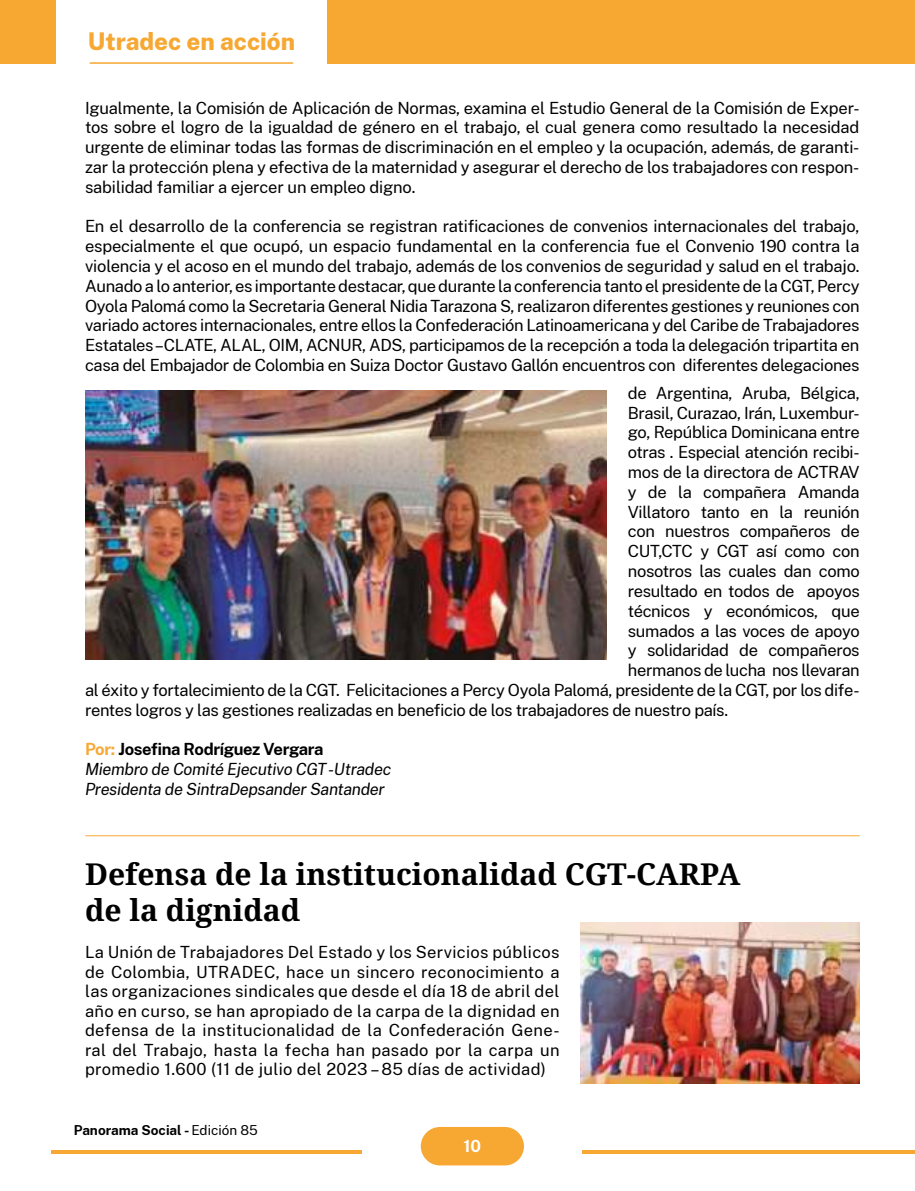
<style>
.page{position:relative;width:915px;height:1191px;background:#fff}
.page>*{position:absolute;margin:0;border:0;box-sizing:border-box;transform-origin:0 0}
.t1{font:700 30px/36px "Droid Serif";color:#000}
.t2{font:800 24px "Public Sans";color:#f7a833}
.t3{font:16.5px/19.8px "Public Sans";letter-spacing:-.02em;color:#000;text-align:justify}
.t4{font:italic 16.5px/19.8px "Public Sans";letter-spacing:-.02em;color:#000}
.t5{font:700 16.5px "Public Sans";color:#fff}
.t6{font:700 13.5px "Public Sans";color:#000}
.s1{font-weight:700;font-style:normal;color:#f7a833}
.s2{font-weight:700;font-style:normal}
.s3{font-weight:400}
</style>
<div class="page">
<div style="left:420px;top:1127px;width:104px;height:38px;background:#f7a833;border-radius:19px"></div>
<hr style="left:51px;top:1150px;width:311px;height:3px;background:#f7a833">
<hr style="left:582px;top:1150px;width:332px;height:3px;background:#f7a833">
<div style="left:0;top:0;width:55px;height:64px;background:#f7a833"></div>
<div style="left:327px;top:0;width:587px;height:64px;background:#f7a833"></div>
<hr style="left:90px;top:62px;width:203px;height:2px;background:#f7a833">
<img style="left:85px;top:390px;width:521px;height:269px">
<hr style="left:85px;top:835px;width:774px;height:1px;background:#f7a833">
<img style="left:580px;top:923px;width:279px;height:160px">
<h2 class="t2" style="left:88px;top:31px;width:209px">Utradec en acción</h2>
<p class="t3" style="left:85px;top:98px;width:775px">Igualmente, la Comisión de Aplicación de Normas, examina el Estudio General de la Comisión de Exper&shy;tos sobre el logro de la igualdad de género en el trabajo, el cual genera como resultado la necesidad urgente de eliminar todas las formas de discriminación en el empleo y la ocupación, además, de garanti&shy;zar la protección plena y efectiva de la maternidad y asegurar el derecho de los trabajadores con respon&shy;sabilidad familiar a ejercer un empleo digno.</p>
<p class="t3" style="left:85px;top:216px;width:775px">En el desarrollo de la conferencia se registran ratificaciones de convenios internacionales del trabajo, especialmente el que ocupó, un espacio fundamental en la conferencia fue el Convenio 190 contra la violencia y el acoso en el mundo del trabajo, además de los convenios de seguridad y salud en el trabajo.<br>Aunado a lo anterior, es importante destacar, que durante la conferencia tanto el presidente de la CGT, Percy Oyola Palomá como la Secretaria General Nidia Tarazona S, realizaron diferentes gestiones y reuniones con variado actores internacionales, entre ellos la Confederación Latinoamericana y del Caribe de Trabajadores Estatales –CLATE, ALAL, OIM, ACNUR, ADS, participamos de la recepción a toda la delegación tripartita en casa del Embajador de Colombia en Suiza Doctor Gustavo Gallón encuentros con diferentes delegaciones</p>
<p class="t3" style="left:627px;top:383px;width:233px">de Argentina, Aruba, Bélgica,</p>
<p class="t3" style="left:627px;top:403px;width:233px">Brasil, Curazao, Irán, Luxembur-</p>
<p class="t3" style="left:627px;top:422px;width:233px">go, República Dominicana entre</p>
<p class="t3" style="left:627px;top:443px;width:233px">otras . Especial atención recibi-</p>
<p class="t3" style="left:627px;top:463px;width:233px">mos de la directora de ACTRAV</p>
<p class="t3" style="left:627px;top:482px;width:233px">y de la compañera Amanda</p>
<p class="t3" style="left:627px;top:502px;width:233px">Villatoro tanto en la reunión</p>
<p class="t3" style="left:627px;top:522px;width:233px">con nuestros compañeros de</p>
<p class="t3" style="left:627px;top:542px;width:233px">CUT,CTC y CGT así como con</p>
<p class="t3" style="left:627px;top:562px;width:233px">nosotros las cuales dan como</p>
<p class="t3" style="left:627px;top:581px;width:233px">resultado en todos de apoyos</p>
<p class="t3" style="left:627px;top:601px;width:233px">técnicos y económicos, que</p>
<p class="t3" style="left:627px;top:621px;width:233px">sumados a las voces de apoyo</p>
<p class="t3" style="left:627px;top:641px;width:233px">y solidaridad de compañeros</p>
<p class="t3" style="left:627px;top:661px;width:233px">hermanos de lucha nos llevaran</p>
<p class="t3" style="left:85px;top:680px;width:775px">al éxito y fortalecimiento de la CGT. Felicitaciones a Percy Oyola Palomá, presidente de la CGT, por los dife-</p>
<p class="t3" style="left:85px;top:699px;width:644px">rentes logros y las gestiones realizadas en beneficio de los trabajadores de nuestro país.</p>
<p class="t4" style="left:85px;top:740px;width:307px"><span class="s1">Por:</span> <span class="s2">Josefina Rodríguez Vergara<br></span>Miembro de Comité Ejecutivo CGT -Utradec<br>Presidenta de SintraDepsander Santander</p>
<h1 class="t1" style="left:85px;top:855px;width:656px">Defensa de la institucionalidad CGT-CARPA de la dignidad</h1>
<p class="t3" style="left:85px;top:941px;width:476px">La Unión de Trabajadores Del Estado y los Servicios públicos de Colombia, UTRADEC, hace un sincero reconocimiento a las organizaciones sindicales que desde el día 18 de abril del año en curso, se han apropiado de la carpa de la dignidad en defensa de la institucionalidad de la Confederación Gene&shy;ral del Trabajo, hasta la fecha han pasado por la carpa un promedio 1.600 (11 de julio del 2023 – 85 días de actividad)</p>
<p class="t6" style="left:74px;top:1123px;width:185px">Panorama Social - <span class="s3">Edición 85</span></p>
<p class="t5" style="left:463px;top:1138px;width:19px">10</p>
</div>
